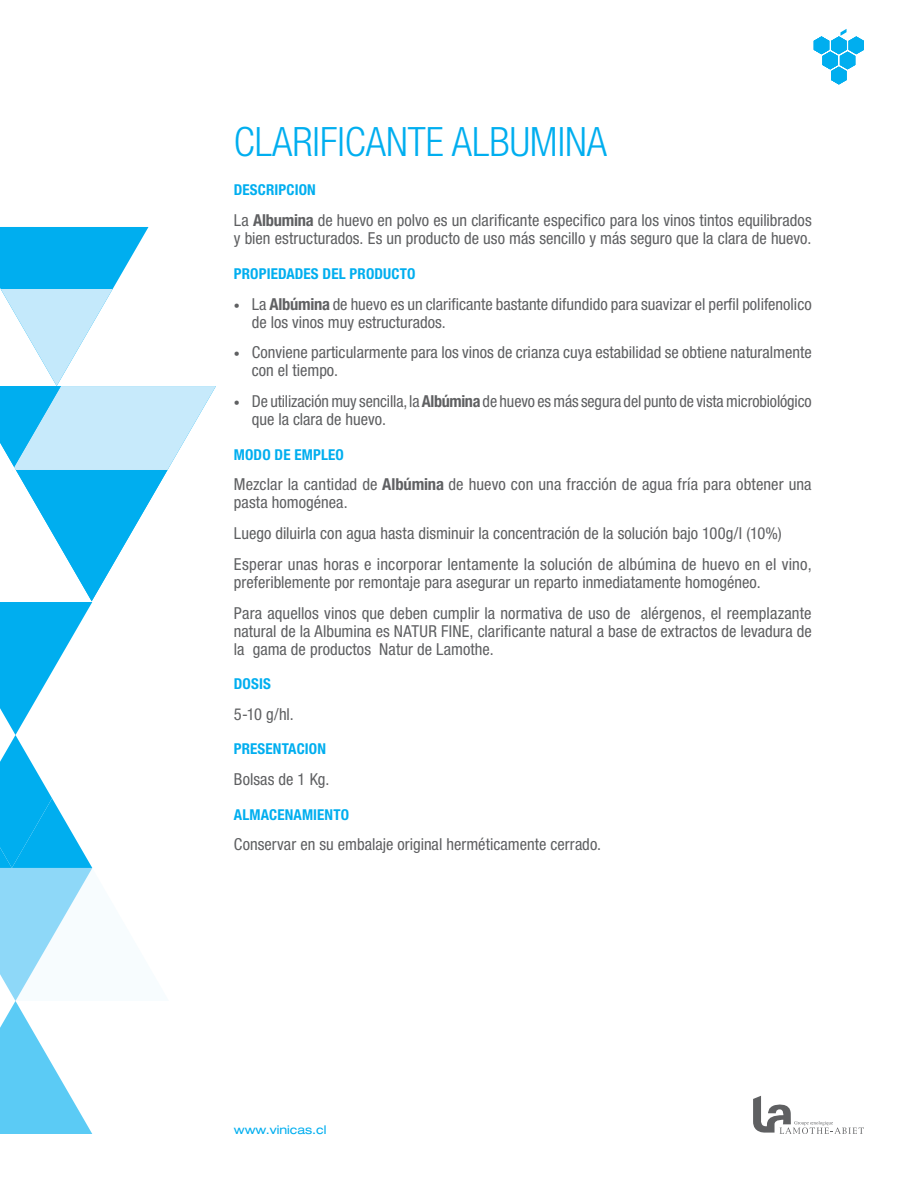
<style>
.page{position:relative;width:918px;height:1188px;background:#fff}
.page>*{position:absolute;margin:0;border:0;box-sizing:border-box;transform-origin:0 0}
.t1{font:300 condensed 40.5px "Helvetica Neue LT Std";color:#00aeef}
.t2{font:condensed 16.5px/18px "Helvetica Neue LT Std";color:#5f6062}
.t3{font:700 condensed 15px "Helvetica Neue LT Std";letter-spacing:.01em;color:#00aeef}
.t4{font:expanded 12px "Helvetica Neue LT Std";color:#00aeef}
.s1{font-weight:700}
.s2{font-weight:100;font-stretch:normal;font-size:12px}
</style>
<div class="page">
<svg style="left:814px;top:29px;width:50px;height:55px"></svg>
<svg style="left:753px;top:1096px;width:111px;height:38px"></svg>
<svg style="left:0;top:227px;width:216px;height:907px"></svg>
<h1 class="t1" style="left:234px;top:119px;width:375px">CLARIFICANTE ALBUMINA</h1>
<p class="t3" style="left:234px;top:181px;width:84px">DESCRIPCION</p>
<p class="t2" style="left:234px;top:211px;width:579px">La <span class="s1">Albumina</span> de huevo en polvo es un clarificante especifico para los vinos tintos equilibrados y bien estructurados. Es un producto de uso más sencillo y más seguro que la clara de huevo.</p>
<p class="t3" style="left:234px;top:264px;width:183px">PROPIEDADES DEL PRODUCTO</p>
<p class="t2" style="left:252px;top:295px;width:561px;text-indent:-18px"><span class="s2">•</span> La <span class="s1">Albúmina</span> de huevo es un clarificante bastante difundido para suavizar el perfil polifenolico de los vinos muy estructurados.</p>
<p class="t2" style="left:252px;top:343px;width:561px;text-indent:-18px"><span class="s2">•</span> Conviene particularmente para los vinos de crianza cuya estabilidad se obtiene naturalmente con el tiempo.</p>
<p class="t2" style="left:252px;top:392px;width:561px;text-indent:-18px"><span class="s2">•</span> De utilización muy sencilla, la <span class="s1">Albúmina</span> de huevo es más segura del punto de vista microbiológico que la clara de huevo.</p>
<p class="t3" style="left:234px;top:445px;width:111px">MODO DE EMPLEO</p>
<p class="t2" style="left:234px;top:475px;width:579px">Mezclar la cantidad de <span class="s1">Albúmina</span> de huevo con una fracción de agua fría para obtener una pasta homogénea.</p>
<p class="t2" style="left:234px;top:518px;width:579px;line-height:30.8px">Luego diluirla con agua hasta disminuir la concentración de la solución bajo 100g/l (10%)<br>Esperar unas horas e incorporar lentamente la solución de albúmina de huevo en el vino,</p>
<p class="t2" style="left:234px;top:566px;width:579px;line-height:30.8px">preferiblemente por remontaje para asegurar un reparto inmediatamente homogéneo.<br>Para aquellos vinos que deben cumplir la normativa de uso de alérgenos, el reemplazante</p>
<p class="t2" style="left:234px;top:622px;width:579px">natural de la Albumina es NATUR FINE, clarificante natural a base de extractos de levadura de la gama de productos Natur de Lamothe.</p>
<p class="t3" style="left:234px;top:675px;width:38px">DOSIS</p>
<p class="t2" style="left:234px;top:705px;width:62px">5-10 g/hl.</p>
<p class="t3" style="left:234px;top:740px;width:94px">PRESENTACION</p>
<p class="t2" style="left:234px;top:770px;width:97px">Bolsas de 1 Kg.</p>
<p class="t3" style="left:234px;top:805px;width:117px">ALMACENAMIENTO</p>
<p class="t2" style="left:234px;top:835px;width:369px">Conservar en su embalaje original herméticamente cerrado.</p>
<p class="t4" style="left:234px;top:1123px;width:94px">www.vinicas.cl</p>
</div>
